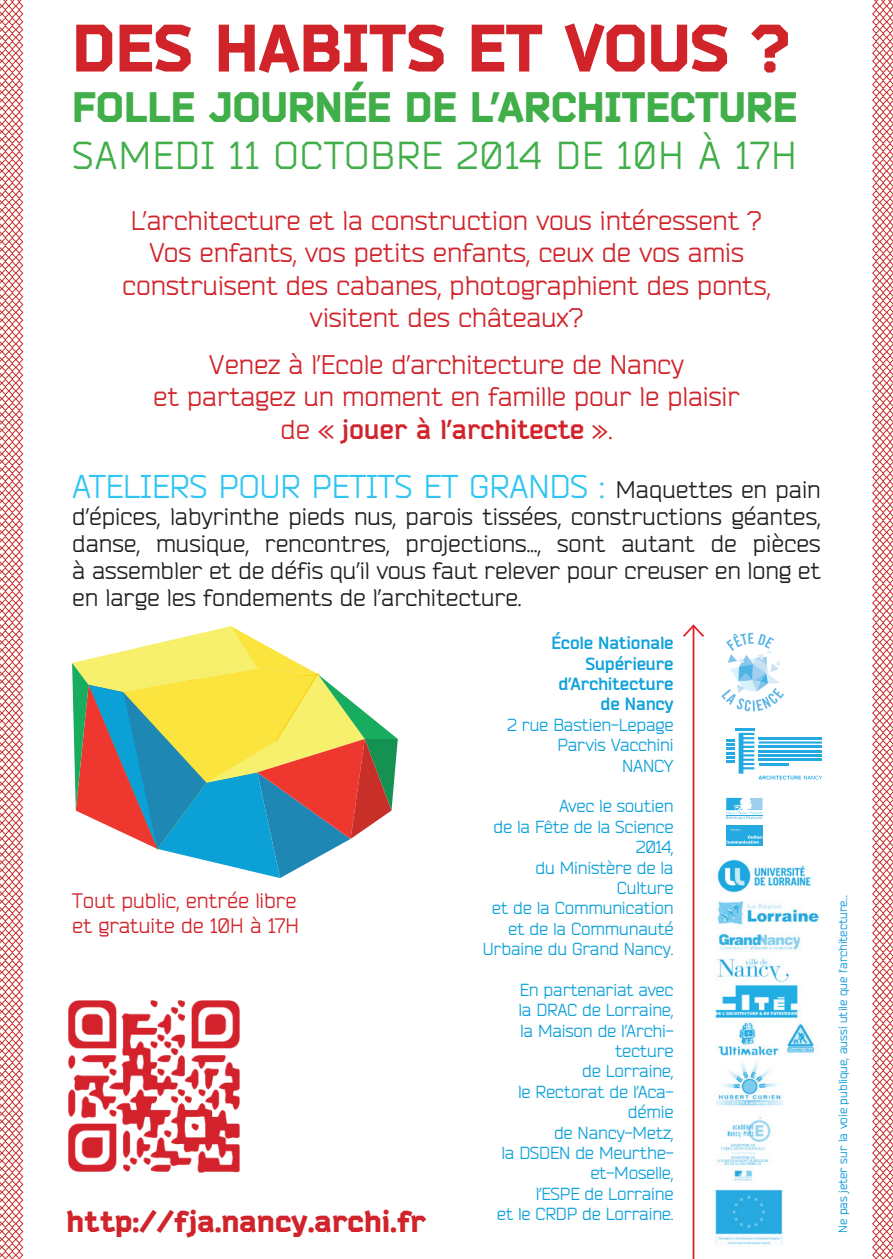
<style>
.page{position:relative;width:893px;height:1259px;background:#fff}
.page>*{position:absolute;margin:0;border:0;box-sizing:border-box;transform-origin:0 0}
.t1{font:900 66px "Bender";color:#d1232a}
.t2{font:900 42px "Bender";color:#40ae49}
.t3{font:39px "Bender";letter-spacing:.04em;color:#40ae49}
.t4{font:33px "Bender";color:#31c5f3}
.t5{font:900 30px "Bender";color:#d1232a}
.t6{font:27px/32.4px "Bender";color:#d1232a;text-align:center}
.t7{font:24px/27px "Bender";color:#231f20;text-align:justify}
.t8{font:21px/25.2px "Bender";color:#d1232a}
.t9{font:17.4px/20.4px "Bender";letter-spacing:-.01em;color:#0ea1da;text-align:right}
.t10{font:700 17.4px/20.4px "Bender";letter-spacing:-.01em;color:#0ea1da;text-align:right}
.t11{font:12px "Bender";color:#0095d9}
.s1{font-weight:700}
.s2{font-size:24px;color:#231f20}
</style>
<div class="page">
<img style="left:715px;top:779px;width:106px;height:466px">
<hr style="left:693px;top:625px;width:1px;height:634px;background:#e61e24">
<svg style="left:726px;top:728px;width:96px;height:51px"></svg>
<svg style="left:683px;top:624px;width:101px;height:92px"></svg>
<svg style="left:726px;top:798px;width:37px;height:21px"></svg>
<svg style="left:726px;top:826px;width:37px;height:20px"></svg>
<svg style="left:726px;top:829px;width:36px;height:14px"></svg>
<svg style="left:0;top:0;width:24px;height:1259px"></svg>
<svg style="left:872px;top:0;width:21px;height:1259px"></svg>
<img style="left:68px;top:1000px;width:172px;height:173px">
<svg style="left:72px;top:626px;width:326px;height:252px"></svg>
<h1 class="t1" style="left:72px;top:7px;width:719px">DES HABITS ET VOUS ?</h1>
<h2 class="t2" style="left:72px;top:81px;width:528px">FOLLE JOU RNÉE DE L’ARCHITE</h2>
<h2 class="t2" style="left:669px;top:81px;width:126px">CTURE</h2>
<h3 class="t3" style="left:72px;top:131px;width:726px">samedi 11 octobre 2014 de 10h à 17h</h3>
<h3 class="t6" style="left:122px;top:205px;width:650px">L’architecture et la construction vous intéressent ?<br>Vos enfants, vos petits enfants, ceux de vos amis construisent des cabanes, photographient des ponts, visitent des châteaux?</h3>
<h3 class="t6" style="left:153px;top:349px;width:588px">Venez à l’Ecole d’architecture de Nancy<br>et partagez un moment en famille pour le plaisir de « <span class="s1">jouer à l’architecte</span> ».</h3>
<h3 class="t4" style="left:72px;top:466px;width:750px">Ateliers pour petits et gran ds : <span class="s2">Maquettes en pain</span></h3>
<p class="t7" style="left:72px;top:503px;width:750px">d’épices, labyrinthe pieds nus, parois tissées, constructions géantes, danse, musique, rencontres, projections…, sont autant de pièces à assembler et de défis qu’il vous faut relever pour creuser en long et en large les fondements de l’architecture.</p>
<p class="t8" style="left:72px;top:888px;width:226px">Tout public, entrée libre et gratuite de 10H à 17H</p>
<h3 class="t5" style="left:66px;top:1203px;width:362px">HTTP://FJA.NANCY.ARCHI.FR</h3>
<p class="t10" style="left:551px;top:633px;width:124px">École Nationale<br>Supérieure d’Architecture de Nancy</p>
<p class="t9" style="left:507px;top:715px;width:168px">2 rue Bastien-Lepage<br>Parvis Vacchini<br>NANCY</p>
<p class="t9" style="left:483px;top:796px;width:192px">Avec le soutien<br>de la Fête de la Science<br>2014,<br>du Ministère de la<br>Culture<br>et de la Communication et de la Communauté<br>Urbaine du Grand Nancy.</p>
<p class="t9" style="left:518px;top:979px;width:157px;text-align:left">En partenariat avec la DRAC</p>
<p class="t9" style="left:582px;top:1000px;width:93px">de Lorraine,</p>
<p class="t9" style="left:520px;top:1020px;width:155px">la M aison de l’Archi-</p>
<p class="t9" style="left:615px;top:1041px;width:60px">tecture</p>
<p class="t9" style="left:582px;top:1061px;width:93px">de Lorraine,</p>
<p class="t9" style="left:518px;top:1081px;width:157px">le Rectorat de l’Aca-</p>
<p class="t9" style="left:628px;top:1102px;width:47px">démie</p>
<p class="t9" style="left:554px;top:1122px;width:121px">de Nancy-M etz,</p>
<p class="t9" style="left:501px;top:1143px;width:29px">la DSDE</p>
<p class="t9" style="left:559px;top:1143px;width:116px">N de M eurthe&shy;et-M oselle,</p>
<p class="t9" style="left:536px;top:1183px;width:16px">l’ESPE</p>
<p class="t9" style="left:585px;top:1183px;width:90px">de Lorraine</p>
<p class="t9" style="left:497px;top:1204px;width:50px">et le CRDP</p>
<p class="t9" style="left:582px;top:1204px;width:93px">de Lorraine.</p>
<p class="t11" style="left:836px;top:1233px;width:339px;rotate:-90deg">Ne pas jeter sur la voie publique, aussi utile que l’architecture...</p>
</div>
